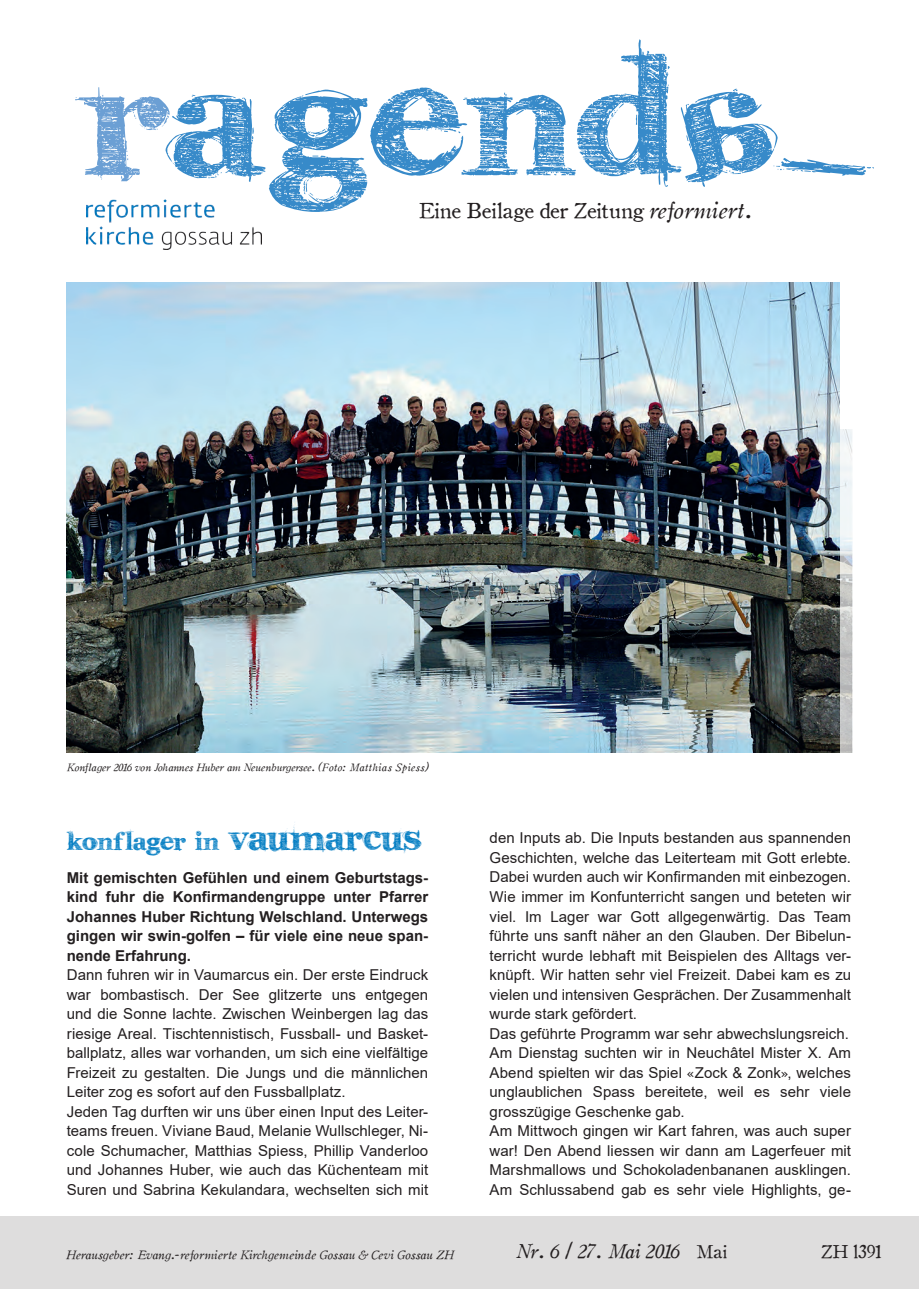
<style>
.page{position:relative;width:919px;height:1289px;background:#fff}
.page>*{position:absolute;margin:0;border:0;box-sizing:border-box;transform-origin:0 0}
.t1{font:216.6px "karabin E.";letter-spacing:.01em;color:#378ac9;scale:1.05 1}
.t2{font:33px "karabin E.";letter-spacing:-.005em;color:#007cc2}
.t3{font:21px "Old Style 1 HPLHS";color:#231f20}
.t4{font:19.5px "Oldstyle Italic HPLHS";letter-spacing:-.05em;color:#231f20}
.t5{font:18px "Old Style 1 HPLHS";color:#231f20}
.t6{font:15px/19.5px "Arial";letter-spacing:.005em;color:#231f20}
.t7{font:700 15px/19.5px "Arial";color:#231f20;text-align:justify}
.t8{font:12px "Oldstyle Italic HPLHS";letter-spacing:-.015em;color:#231f20}
.t9{font:10.5px "Oldstyle Italic HPLHS";color:#231f20}
.s1{color:#6b9fd4}
.s2{font-family:"Oldstyle Italic HPLHS";font-size:22.5px}
.s3{font-size:48px}
.s4{font-family:"Stone Sans LT"}
.s5{font-family:"Old Style 1 HPLHS";font-size:18px}
</style>
<div class="page">
<div style="left:0;top:1216px;width:918px;height:72px;background:#dedddd"></div>
<img style="left:67px;top:283px;width:772px;height:470px">
<img style="left:839px;top:429px;width:13px;height:324px">
<img style="left:87px;top:199px;width:174px;height:51px">
<h1 class="t1" style="left:84px;top:-2px;width:746px"><span class="s1">r</span>agendA_</h1>
<h3 class="t3" style="left:418px;top:194px;width:335px">Eine Beilage der Zeitung <span class="s2">reformiert.</span></h3>
<p class="t9" style="left:67px;top:759px;width:363px">Konflager 2016 von Johannes Huber am Neuenburgersee. (Foto: Matthias Spiess)</p>
<h2 class="t2" style="left:67px;top:823px;width:356px">konf lager in <span class="s3">Vaumarcus</span></h2>
<p class="t7" style="left:67px;top:867px;width:363px">Mit gemischten Gefühlen und einem Geburtstags&shy;kind fuhr die Konfirmandengruppe unter Pfarrer Johannes Huber Richtung Welschland. Unterwegs gingen wir swin-golfen – für viele eine neue span&shy;nende Erfahrung.</p>
<p class="t6" style="left:67px;top:965px;width:363px">Dann fuhren wir in Vaumarcus ein. Der erste Eindruck war bombastisch. Der See glitzerte uns entgegen und die Sonne lachte. Zwischen Weinbergen lag das riesige Areal. Tischtennistisch, Fussball- und Basket&shy;ballplatz, alles war vorhanden, um sich eine vielfältige Freizeit zu gestalten. Die Jungs und die männlichen Leiter zog es sofort auf den Fussballplatz.<br>Jeden Tag durften wir uns über einen Input des Leiter&shy;teams freuen. Viviane Baud, Melanie Wullschleger, Ni&shy;cole Schumacher, Matthias Spiess, Phillip Vanderloo und Johannes Huber, wie auch das Küchenteam mit Suren und Sabrina Kekulandara, wechselten sich mit</p>
<p class="t6" style="left:489px;top:828px;width:363px">den Inputs ab. Die Inputs bestanden aus spannenden Geschichten, welche das Leiterteam mit Gott erlebte.<br>Dabei wurden auch wir Konfirmanden mit einbezogen.<br>Wie immer im Konfunterricht sangen und beteten wir viel. Im Lager war Gott allgegenwärtig. Das Team führte uns sanft näher an den Glauben. Der Bibelun&shy;terricht wurde lebhaft mit Beispielen des Alltags ver&shy;knüpft. Wir hatten sehr viel Freizeit. Dabei kam es zu vielen und intensiven Gesprächen. Der Zusammenhalt wurde stark gefördert.<br>Das geführte Programm war sehr abwechslungsreich.<br>Am Dienstag suchten wir in Neuchâtel Mister X. Am Abend spielten wir das Spiel <span class="s4">«</span>Zock &amp; Zonk<span class="s4">»</span>, welches unglaublichen Spass bereitete, weil es sehr viele grosszügige Geschenke gab.<br>Am Mittwoch gingen wir Kart fahren, was auch super war! Den Abend liessen wir dann am Lagerfeuer mit Marshmallows und Schokoladenbananen ausklingen.<br>Am Schlussabend gab es sehr viele Highlights, ge-</p>
<p class="t8" style="left:66px;top:1245px;width:390px">Herausgeber: Evang.-reformierte Kirchgemeinde Gossau &amp; Cevi Gossau ZH</p>
<h3 class="t4" style="left:515px;top:1236px;width:212px">Nr. 6 / 27. Mai 2016 <span class="s5">Mai</span></h3>
<p class="t5" style="left:820px;top:1238px;width:62px">ZH l391</p>
</div>
